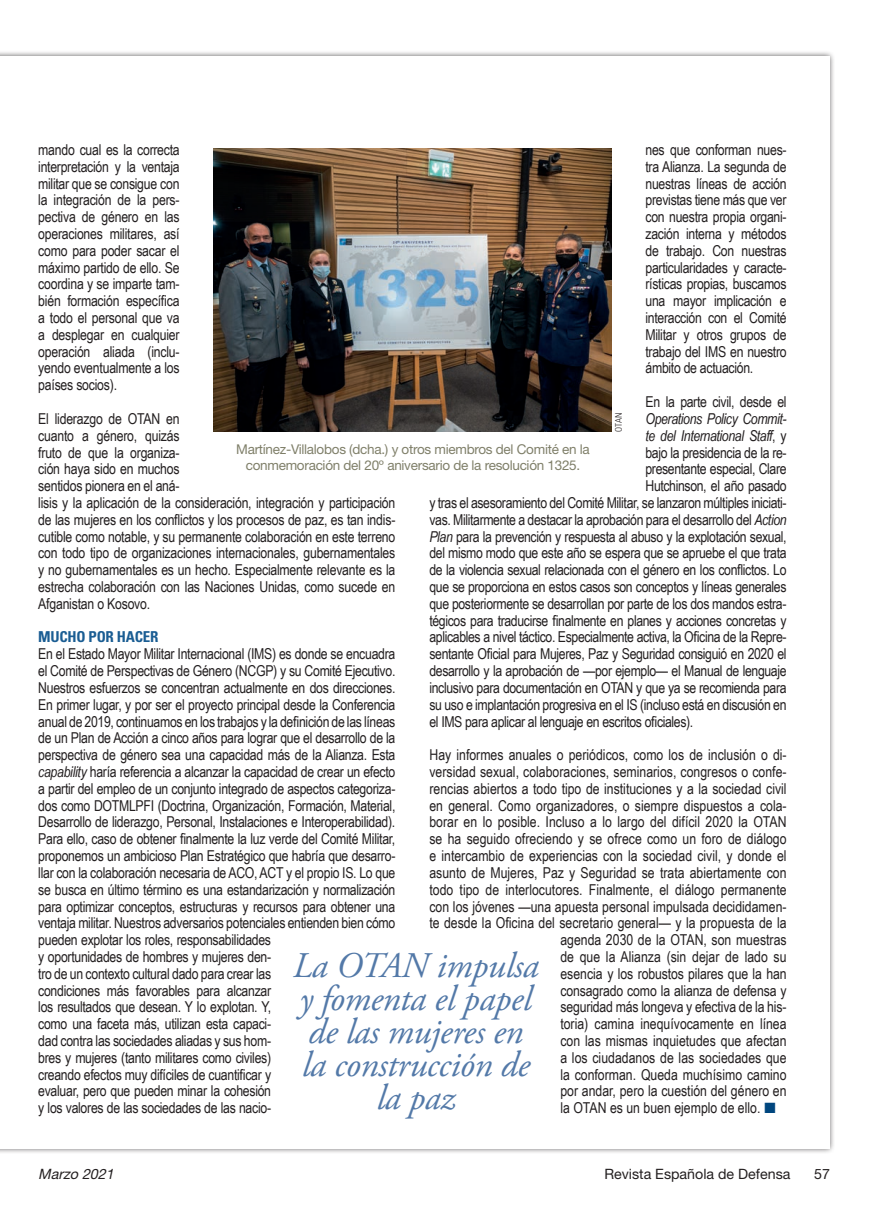
<style>
.page{position:relative;width:893px;height:1217px;background:#fff}
.page>*{position:absolute;margin:0;border:0;box-sizing:border-box;transform-origin:0 0}
.Sumarioaviación{font:italic 36px/33px "Adobe Garamond Pro";letter-spacing:-.01em;color:#5379a8;text-align:center}
.Texto_apoyo{font:15px/16.8px "Arial Narrow";letter-spacing:-.02em;color:#231f20;text-align:justify}
.Texto_apoyo-2{font:15px "Arial Narrow";color:#231f20}
.Texto_apoyo-3{font:italic 15px "Arial Narrow";letter-spacing:-.025em;color:#231f20}
.Ladillo{font:700 condensed 15px "Univers";letter-spacing:-.015em;color:#1a5d93}
.t1{font:14.25px "Helvetica Neue";color:#231f20}
.t2{font:italic 14.25px "Helvetica Neue";color:#231f20}
.Pie_de_foto{font:13.5px/15.8px "Helvetica Neue";letter-spacing:-.02em;color:#7f7f69;text-align:center}
.Crédito_foto{font:300 condensed 9px "Univers";color:#231f20}
.s1{font-style:normal}
.s2{font-style:italic}
.s3{font-family:"European Pi Three";color:#00467e}
</style>
<div class="page">
<img style="left:214px;top:149px;width:397px;height:283px">
<p class="Texto_apoyo" style="left:645px;top:141px;width:143px">nes que conforman nues&shy;tra Alianza. La segunda de nuestras líneas de acción previstas tiene más que ver con nuestra propia organi&shy;zación interna y métodos de trabajo. Con nuestras particularidades y caracte&shy;rísticas propias, buscamos una mayor implicación e interacción con el Comité Militar y otros grupos de trabajo del IMS en nuestro ámbito de actuación.</p>
<p class="Texto_apoyo" style="left:645px;top:393px;width:143px">En la parte civil, desde el</p>
<p class="Texto_apoyo-3" style="left:645px;top:408px;width:143px">Operations Policy Commit-</p>
<p class="Texto_apoyo-3" style="left:645px;top:425px;width:143px">te del International Staff<span class="s1">, y</span></p>
<p class="Texto_apoyo" style="left:645px;top:443px;width:143px">bajo la presidencia de la re-</p>
<p class="Texto_apoyo" style="left:645px;top:460px;width:143px">presentante especial, Clare</p>
<p class="Texto_apoyo" style="left:645px;top:477px;width:143px">Hutchinson, el año pasado</p>
<p class="Texto_apoyo" style="left:429px;top:493px;width:359px">y tras el asesoramiento del Comité Militar, se lanzaron múltiples iniciati-</p>
<p class="Texto_apoyo" style="left:429px;top:510px;width:359px">vas. Militarmente a destacar la aprobación para el desarrollo del <span class="s2">Action</span></p>
<p class="Texto_apoyo" style="left:429px;top:527px;width:359px"><span class="s2">Plan</span> para la prevención y respuesta al abuso y la explotación sexual,</p>
<p class="Texto_apoyo" style="left:429px;top:544px;width:359px">del mismo modo que este año se espera que se apruebe el que trata</p>
<p class="Texto_apoyo" style="left:429px;top:561px;width:359px">de la violencia sexual relacionada con el género en los conflictos. Lo</p>
<p class="Texto_apoyo" style="left:429px;top:577px;width:359px">que se proporciona en estos casos son conceptos y líneas generales</p>
<p class="Texto_apoyo" style="left:429px;top:594px;width:359px">que posteriormente se desarrollan por parte de los dos mandos estra-</p>
<p class="Texto_apoyo" style="left:429px;top:611px;width:359px">tégicos para traducirse finalmente en planes y acciones concretas y</p>
<p class="Texto_apoyo" style="left:429px;top:628px;width:359px">aplicables a nivel táctico. Especialmente activa, la Oficina de la Repre-</p>
<p class="Texto_apoyo" style="left:429px;top:645px;width:359px">sentante Oficial para Mujeres, Paz y Seguridad consiguió en 2020 el</p>
<p class="Texto_apoyo" style="left:429px;top:661px;width:359px">desarrollo y la aprobación de —por ejemplo— el Manual de lenguaje</p>
<p class="Texto_apoyo" style="left:429px;top:678px;width:359px">inclusivo para documentación en OTAN y que ya se recomienda para</p>
<p class="Texto_apoyo" style="left:429px;top:695px;width:359px">su uso e implantación progresiva en el IS (incluso está en discusión en</p>
<p class="Texto_apoyo" style="left:429px;top:712px;width:265px">el IMS para aplicar al lenguaje en escritos oficiales).</p>
<p class="Texto_apoyo-2" style="left:429px;top:743px;width:359px">Hay informes anuales o periódicos, como los de inclusión o di-</p>
<p class="Texto_apoyo-2" style="left:429px;top:760px;width:359px">versidad sexual, colaboraciones, seminarios, congresos o confe-</p>
<p class="Texto_apoyo-2" style="left:429px;top:777px;width:359px">rencias abiertos a todo tipo de instituciones y a la sociedad civil</p>
<p class="Texto_apoyo-2" style="left:429px;top:794px;width:359px">en general. Como organizadores, o siempre dispuestos a cola-</p>
<p class="Texto_apoyo-2" style="left:429px;top:811px;width:359px">borar en lo posible. Incluso a lo largo del difícil 2020 la OTAN</p>
<p class="Texto_apoyo-2" style="left:429px;top:827px;width:359px">se ha seguido ofreciendo y se ofrece como un foro de diálogo</p>
<p class="Texto_apoyo-2" style="left:429px;top:844px;width:359px">e intercambio de experiencias con la sociedad civil, y donde el</p>
<p class="Texto_apoyo-2" style="left:429px;top:861px;width:359px">asunto de Mujeres, Paz y Seguridad se trata abiertamente con</p>
<p class="Texto_apoyo-2" style="left:429px;top:878px;width:359px">todo tipo de interlocutores. Finalmente, el diálogo permanente</p>
<p class="Texto_apoyo-2" style="left:429px;top:895px;width:359px">con los jóvenes —una apuesta personal impulsada decididamen-</p>
<p class="Texto_apoyo-2" style="left:429px;top:911px;width:359px">te desde la Oficina del secretario general— y la propuesta de la</p>
<p class="Texto_apoyo-2" style="left:560px;top:928px;width:228px">agenda 2030 de la OTAN, son muestras</p>
<p class="Texto_apoyo-2" style="left:560px;top:945px;width:228px">de que la Alianza (sin dejar de lado su</p>
<p class="Texto_apoyo" style="left:560px;top:964px;width:228px">esencia y los robustos pilares que la han</p>
<p class="Texto_apoyo" style="left:560px;top:981px;width:228px">consagrado como la alianza de defensa y</p>
<p class="Texto_apoyo" style="left:560px;top:997px;width:228px">seguridad más longeva y efectiva de la his-</p>
<p class="Texto_apoyo-2" style="left:560px;top:1012px;width:228px">toria) camina inequívocamente en línea</p>
<p class="Texto_apoyo-2" style="left:560px;top:1029px;width:228px">con las mismas inquietudes que afectan</p>
<p class="Texto_apoyo-2" style="left:560px;top:1046px;width:228px">a los ciudadanos de las sociedades que</p>
<p class="Texto_apoyo-2" style="left:560px;top:1063px;width:228px">la conforman. Queda muchísimo camino</p>
<p class="Texto_apoyo-2" style="left:560px;top:1079px;width:228px">por andar, pero la cuestión del género en</p>
<p class="Texto_apoyo-2" style="left:560px;top:1096px;width:218px">la OTAN es un buen ejemplo de ello. <span class="s3">L</span></p>
<p class="Texto_apoyo" style="left:38px;top:141px;width:143px">mando cual es la correcta interpretación y la ventaja militar que se consigue con la integración de la pers&shy;pectiva de género en las operaciones militares, así como para poder sacar el máximo partido de ello. Se coordina y se imparte tam&shy;bién formación específica a todo el personal que va a desplegar en cualquier operación aliada (inclu&shy;yendo eventualmente a los países socios).</p>
<p class="Texto_apoyo" style="left:38px;top:409px;width:359px;text-align:left">El liderazgo de OTAN en<br>cuanto a género, quizás<br>fruto de que la organiza-<br>ción haya sido en muchos<br>sentidos pionera en el aná-<br>lisis y la aplicación de la consideración, integración y participación de las mujeres en los conflictos y los procesos de paz, es tan indis&shy;cutible como notable, y su permanente colaboración en este terreno con todo tipo de organizaciones internacionales, gubernamentales y no gubernamentales es un hecho. Especialmente relevante es la estrecha colaboración con las Naciones Unidas, como sucede en Afganistan o Kosovo.</p>
<p class="Ladillo" style="left:38px;top:627px;width:122px">MUCHO POR HACER</p>
<p class="Texto_apoyo" style="left:38px;top:645px;width:359px;text-align:left">En el Estado Mayor Militar Internacional (IMS) es donde se encuadra el Comité de Perspectivas de Género (NCGP) y su Comité Ejecutivo.<br>Nuestros esfuerzos se concentran actualmente en dos direcciones.<br>En primer lugar, y por ser el proyecto principal desde la Conferencia anual de 2019, continuamos en los trabajos y la definición de las líneas de un Plan de Acción a cinco años para lograr que el desarrollo de la perspectiva de género sea una capacidad más de la Alianza. Esta <span class="s2">capability</span> haría referencia a alcanzar la capacidad de crear un efecto a partir del empleo de un conjunto integrado de aspectos categoriza&shy;dos como DOTMLPFI (Doctrina, Organización, Formación, Material, Desarrollo de liderazgo, Personal, Instalaciones e Interoperabilidad).<br>Para ello, caso de obtener finalmente la luz verde del Comité Militar, proponemos un ambicioso Plan Estratégico que habría que desarro&shy;llar con la colaboración necesaria de ACO, ACT y el propio IS. Lo que se busca en último término es una estandarización y normalización para optimizar conceptos, estructuras y recursos para obtener una ventaja militar. Nuestros adversarios potenciales entienden bien cómo pueden explotar los roles, responsabilidades<br>y oportunidades de hombres y mujeres den-<br>tro de un contexto cultural dado para crear las<br>condiciones más favorables para alcanzar<br>los resultados que desean. Y lo explotan. Y,<br>como una faceta más, utilizan esta capaci-<br>dad contra las sociedades aliadas y sus hom-<br>bres y mujeres (tanto militares como civiles)<br>creando efectos muy difíciles de cuantificar y<br>evaluar, pero que pueden minar la cohesión<br>y los valores de las sociedades de las nacio-</p>
<p class="Crédito_foto" style="left:613px;top:431px;width:20px;rotate:-90deg">OTAN</p>
<p class="Pie_de_foto" style="left:236px;top:441px;width:355px">Martínez-Villalobos (dcha.) y otros miembros del Comité en la conmemoración del 20º aniversario de la resolución 1325.</p>
<p class="Sumarioaviación" style="left:293px;top:950px;width:248px">La OTAN impulsa y fomenta el papel de las mujeres en la construcción de la paz</p>
<p class="t2" style="left:38px;top:1164px;width:81px">Marzo 2021</p>
<p class="t1" style="left:604px;top:1164px;width:188px">Revista Española de Defensa</p>
<p class="t1" style="left:814px;top:1164px;width:17px">57</p>
</div>
